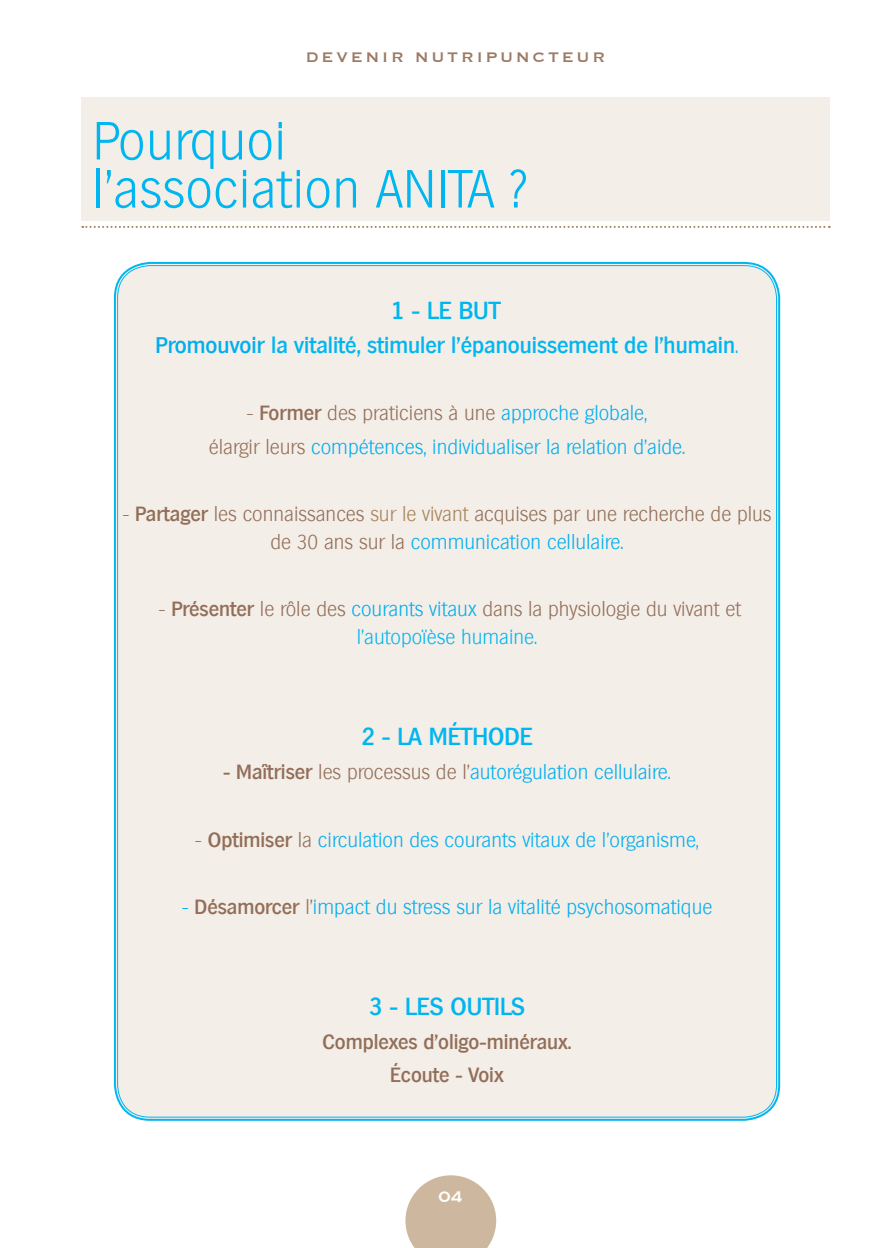
<style>
.page{position:relative;width:896px;height:1248px;background:#fff}
.page>*{position:absolute;margin:0;border:0;box-sizing:border-box;transform-origin:0 0}
.t1{font:200 52px/48px "Hamburg";letter-spacing:.01em;color:#00b6f0}
.t2{font:500 24px "Hamburg";color:#00b6f0}
.t3{font:500 22px "Hamburg";color:#00b6f0}
.t4{font:200 20px/33.6px "Hamburg";color:#00aeef;text-align:center}
.t5{font:200 20px/28px "Hamburg";color:#926e58;text-align:center}
.t6{font:500 20px/33.6px "Hamburg";color:#926e58;text-align:center}
.t7{font:20px "Copperplate";color:#fff}
.t8{font:18px "Copperplate";letter-spacing:.15em;color:#9c7a64}
.s1{color:#00aeef}
.s2{font-weight:200}
.s3{color:#926e58}
.s4{font-weight:500;color:#926e58}
.s5{font-weight:500}
.s6{color:#a68359}
.s7{color:#00b6f0}
</style>
<div class="page">
<svg style="left:405px;top:1175px;width:91px;height:72px"></svg>
<div style="left:81px;top:97px;width:749px;height:123px;background:#f4eee8"></div>
<div style="left:116px;top:264px;width:662px;height:854px;background:#f4eee8;border-radius:34px"></div>
<svg style="left:82px;top:226px;width:748px;height:2px"></svg>
<p class="t8" style="left:306px;top:45px;width:301px">DEVENIR NUTRIPUNCTEUR</p>
<h1 class="t1" style="left:93px;top:117px;width:436px">Pourquoi l’association ANITA ?</h1>
<p class="t2" style="left:391px;top:294px;width:111px">1 - LE BUT</p>
<p class="t3" style="left:155px;top:330px;width:584px"><span class="s1">Promouvoir</span> la vitalité, stimuler l’épanouissement de l’humain<span class="s2">.</span></p>
<p class="t4" style="left:209px;top:396px;width:478px"><span class="s3">-</span> <span class="s4">Former</span> <span class="s3">des praticiens à une</span> approche globale,<br><span class="s3">élargir leurs</span> compétences, individualiser la relation d’aide.</p>
<p class="t5" style="left:122px;top:500px;width:650px">- <span class="s5">Partager</span> les connaissances <span class="s6">sur le vivant</span> acquises par une recherche de plus de 30 ans sur la <span class="s1">communication cellulaire.</span></p>
<p class="t5" style="left:159px;top:595px;width:584px">- <span class="s5">Présenter</span> le rôle des <span class="s1">courants vitaux</span> dans la physiologie du vivant et <span class="s7">l’autopoïèse humaine.</span></p>
<p class="t2" style="left:361px;top:720px;width:173px">2 - LA MÉTHODE</p>
<p class="t4" style="left:223px;top:755px;width:449px"><span class="s4">- Maîtriser</span> <span class="s3">les processus de l’</span>autorégulation cellulaire.</p>
<p class="t4" style="left:195px;top:822px;width:505px"><span class="s3">-</span> <span class="s4">Optimiser</span> <span class="s3">la</span> circulation des courants vitaux de l’organisme,</p>
<p class="t4" style="left:182px;top:889px;width:532px">- <span class="s4">Désamorcer</span> <span class="s3">l’</span>impact du stress sur la vitalité psychosomatique</p>
<p class="t2" style="left:369px;top:990px;width:157px">3 - LES OUTILS</p>
<p class="t6" style="left:322px;top:1024px;width:251px">Complexes d’oligo-minéraux.<br>Écoute - Voix</p>
<p class="t7" style="left:438px;top:1183px;width:26px">04</p>
</div>
